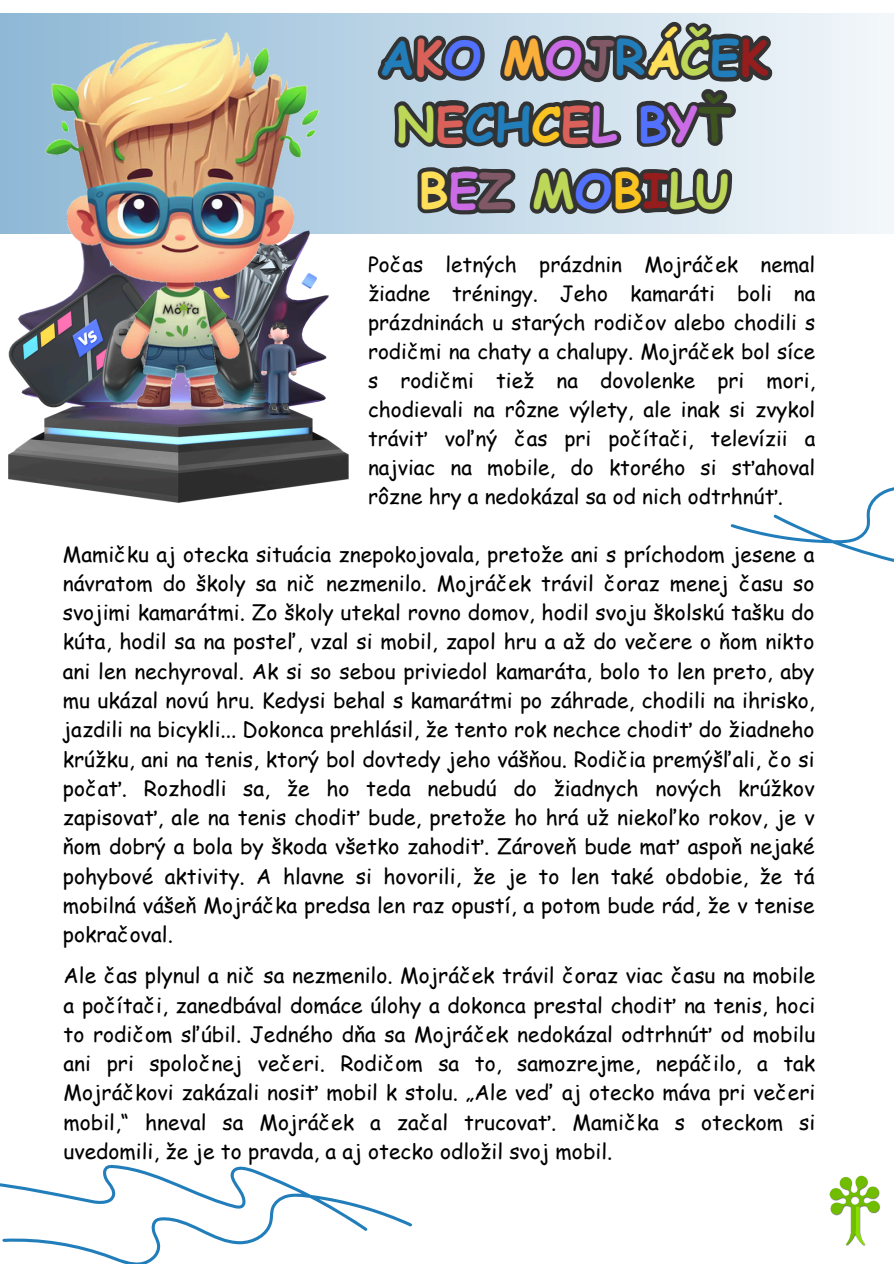
<style>
.page{position:relative;width:894px;height:1264px;background:#fff}
.page>*{position:absolute;margin:0;border:0;box-sizing:border-box;transform-origin:0 0}
.t1{font:700 47.7px/66.3px "Comic Sans MS";color:#217ebb;text-align:center}
.t2{font:21px/29.2px "Comic Sans MS";color:#000;text-align:justify}
.t3{font:20.85px/29px "Comic Sans MS";color:#000;text-align:justify}
.s1{color:#da6159}
.s2{color:#5271ff}
.s3{color:#faaf3a}
.s4{color:#cb6ce6}
.s5{color:#815865}
.s6{color:#ffde59}
.s7{color:#bdd858}
.s8{color:#951d1e}
.s9{color:#fbc320}
.s10{color:#3d5421}
</style>
<div class="page">
<div style="left:0;top:13px;width:893px;height:220px;background:#edf3f8"></div>
<svg style="left:386px;top:13px;width:391px;height:221px"></svg>
<svg style="left:0;top:1164px;width:413px;height:99px"></svg>
<svg style="left:730px;top:487px;width:163px;height:75px"></svg>
<img style="left:9px;top:428px;width:339px;height:74px">
<img style="left:0;top:13px;width:386px;height:415px">
<img style="left:829px;top:1175px;width:52px;height:71px">
<p class="t1" style="left:380px;top:23px;width:390px">A<span class="s1">K</span><span class="s2">O</span> <span class="s3">M</span><span class="s4">O</span><span class="s5">J</span>R<span class="s6">Á</span><span class="s7">Č</span>E<span class="s8">K<br></span><span class="s7">N</span><span class="s1">E</span>CH<span class="s9">C</span><span class="s1">E</span><span class="s4">L</span> <span class="s2">B</span><span class="s4">Y</span><span class="s10">Ť<br></span><span class="s6">B</span><span class="s4">E</span><span class="s5">Z</span> <span class="s7">M</span><span class="s2">O</span><span class="s9">B</span><span class="s8">I</span><span class="s7">LU</span></p>
<p class="t3" style="left:368px;top:249px;width:448px">Počas letných prázdnin Mojráček nemal žiadne tréningy. Jeho kamaráti boli na prázdninách u starých rodičov alebo chodili s rodičmi na chaty a chalupy. Mojráček bol síce s rodičmi tiež na dovolenke pri mori, chodievali na rôzne výlety, ale inak si zvykol tráviť voľný čas pri počítači, televízii a najviac na mobile, do ktorého si sťahoval rôzne hry a nedokázal sa od nich odtrhnúť.</p>
<p class="t2" style="left:63px;top:538px;width:753px">Mamičku aj otecka situácia znepokojovala, pretože ani s príchodom jesene a návratom do školy sa nič nezmenilo. Mojráček trávil čoraz menej času so svojimi kamarátmi. Zo školy utekal rovno domov, hodil svoju školskú tašku do kúta, hodil sa na posteľ, vzal si mobil, zapol hru a až do večere o ňom nikto ani len nechyroval. Ak si so sebou priviedol kamaráta, bolo to len preto, aby mu ukázal novú hru. Kedysi behal s kamarátmi po záhrade, chodili na ihrisko, jazdili na bicykli... Dokonca prehlásil, že tento rok nechce chodiť do žiadneho krúžku, ani na tenis, ktorý bol dovtedy jeho vášňou. Rodičia premýšľali, čo si počať. Rozhodli sa, že ho teda nebudú do žiadnych nových krúžkov zapisovať, ale na tenis chodiť bude, pretože ho hrá už niekoľko rokov, je v ňom dobrý a bola by škoda všetko zahodiť. Zároveň bude mať aspoň nejaké pohybové aktivity. A hlavne si hovorili, že je to len také obdobie, že tá mobilná vášeň Mojráčka predsa len raz opustí, a potom bude rád, že v tenise pokračoval.</p>
<p class="t2" style="left:64px;top:960px;width:753px">Ale čas plynul a nič sa nezmenilo. Mojráček trávil čoraz viac času na mobile a počítači, zanedbával domáce úlohy a dokonca prestal chodiť na tenis, hoci to rodičom sľúbil. Jedného dňa sa Mojráček nedokázal odtrhnúť od mobilu ani pri spoločnej večeri. Rodičom sa to, samozrejme, nepáčilo, a tak Mojráčkovi zakázali nosiť mobil k stolu. „Ale veď aj otecko máva pri večeri mobil,“ hneval sa Mojráček a začal trucovať. Mamička s oteckom si uvedomili, že je to pravda, a aj otecko odložil svoj mobil.</p>
</div>
